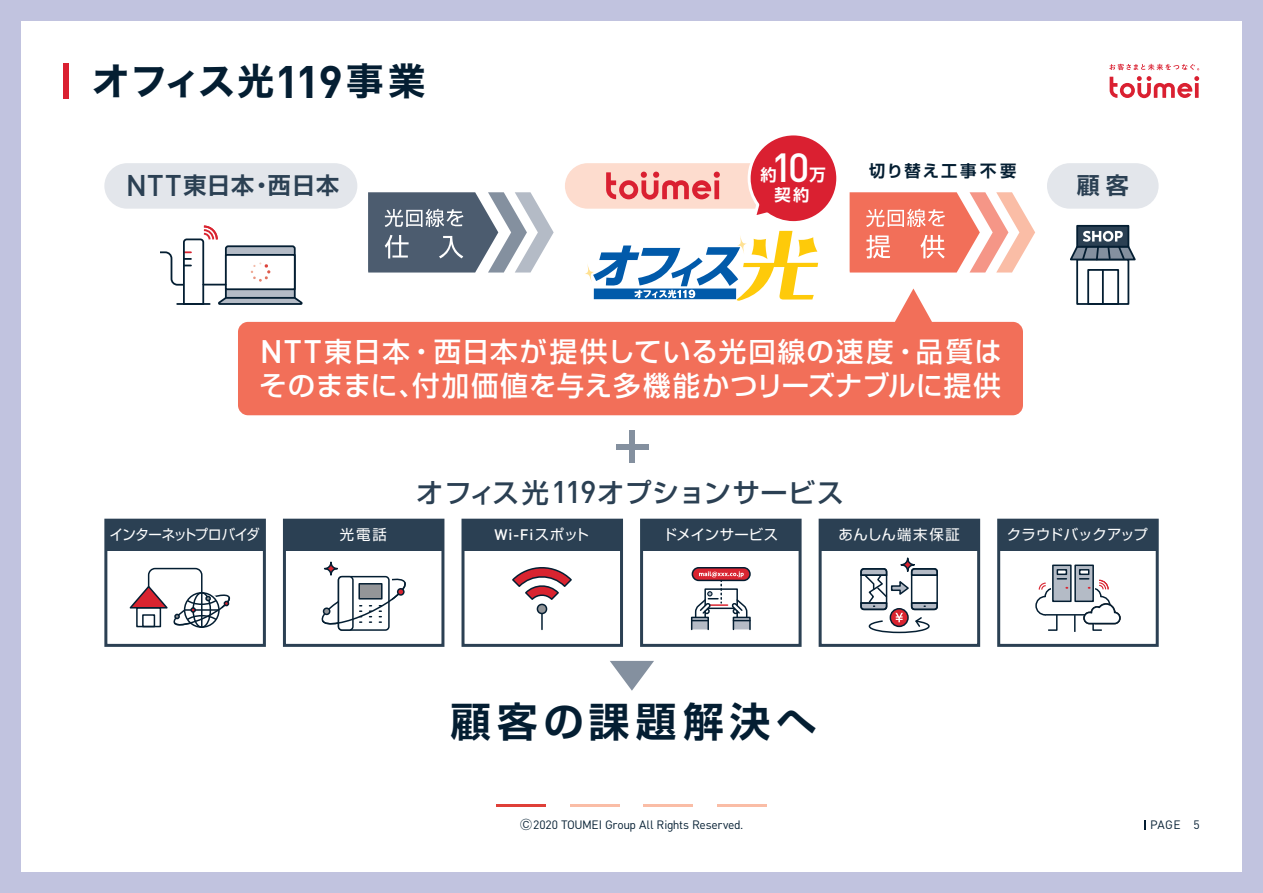
<style>
.page{position:relative;width:1263px;height:893px;background:#c1c3df}
.page>*{position:absolute;margin:0;border:0;box-sizing:border-box;transform-origin:0 0}
.t1{font:700 40.5px "Shin Go Pro De";letter-spacing:.14em;color:#041e32}
.t2{font:500 40.2px "DIN Pro";color:#fff}
.t3{font:37.5px "Hira Kaku Std W7";letter-spacing:.025em;color:#041e32}
.t4{font:500 27.45px/34.5px "Shin Go Pro";letter-spacing:.045em;color:#fff}
.t5{font:500 27px "Shin Go Pro";letter-spacing:.02em;color:#2b4053}
.t6{font:700 23.1px "Shin Go Pro De";letter-spacing:.04em;color:#2b4053}
.t7{font:700 16.35px "Shin Go Pro De";letter-spacing:.13em;color:#041e32}
.t8{font:700 16.35px/20.1px "Shin Go Pro De";color:#fff}
.t9{font:500 15px "DIN Pro";color:#fff}
.t10{font:14.4px "Shin Go Pro";letter-spacing:-.005em;color:#fff}
.t11{font:14.4px "Shin Go Pro";letter-spacing:-.025em;color:#fff;scale:.93 1}
.t12{font:14.4px "Shin Go Pro";letter-spacing:.095em;color:#fff}
.t13{font:12px "DIN Pro";letter-spacing:-.025em;color:#041e32}
.s1{font-family:"DIN Pro";font-weight:700;font-size:45px}
.s2{font-family:"DIN Pro";font-weight:500;font-size:29.55px}
.s3{font-family:"DIN Pro";font-size:32.1px}
.s4{font-family:"DIN Pro";font-size:30.9px}
.s5{font-family:"Shin Go Pro";font-weight:400;font-size:14.4px}
.s6{font-family:"Gothic BBB Pro";font-weight:500}
</style>
<div class="page">
<div style="left:21px;top:21px;width:1221px;height:851px;background:#fff"></div>
<svg style="left:610px;top:661px;width:44px;height:30px"></svg>
<hr style="left:1045px;top:614px;width:56px;height:2px;background:#041e32">
<svg style="left:1052px;top:564px;width:20px;height:39px"></svg>
<svg style="left:1074px;top:564px;width:20px;height:1px"></svg>
<div style="left:1052px;top:565px;width:19px;height:37px;background:#b4bbc6;border:2px solid #041e32"></div>
<svg style="left:1056px;top:569px;width:11px;height:6px"></svg>
<div style="left:1074px;top:565px;width:20px;height:37px;background:#b4bbc6;border:2px solid #041e32"></div>
<svg style="left:1079px;top:569px;width:10px;height:6px"></svg>
<svg style="left:1074px;top:578px;width:47px;height:54px"></svg>
<svg style="left:1035px;top:578px;width:32px;height:53px"></svg>
<div style="left:997px;top:519px;width:162px;height:128px;border:3px solid #2b4053"></div>
<div style="left:999px;top:520px;width:158px;height:31px;background:#2b4053"></div>
<div style="left:692px;top:568px;width:58px;height:12px;background:#d92430;border-radius:6px"></div>
<div style="left:692px;top:567px;width:59px;height:14px;border:2px solid #041e32;border-radius:6px"></div>
<div style="left:691px;top:617px;width:18px;height:13px;background:#b4bbc6;border:2px solid #041e32"></div>
<div style="left:733px;top:617px;width:18px;height:13px;background:#b4bbc6"></div>
<svg style="left:692px;top:571px;width:54px;height:52px"></svg>
<div style="left:640px;top:519px;width:161px;height:128px;border:3px solid #2b4053"></div>
<div style="left:641px;top:520px;width:159px;height:31px;background:#2b4053"></div>
<hr style="left:541px;top:609px;width:2px;height:20px;background:#041e32">
<svg style="left:512px;top:567px;width:60px;height:47px"></svg>
<div style="left:461px;top:519px;width:162px;height:128px;border:3px solid #2b4053"></div>
<div style="left:463px;top:520px;width:158px;height:31px;background:#2b4053"></div>
<svg style="left:325px;top:562px;width:12px;height:13px"></svg>
<div style="left:324px;top:561px;width:14px;height:15px;border:2px solid #041e32;border-radius:50%"></div>
<svg style="left:321px;top:574px;width:85px;height:57px"></svg>
<div style="left:397px;top:588px;width:8px;height:8px;border:2px solid #041e32;border-radius:50%"></div>
<div style="left:283px;top:519px;width:161px;height:128px;border:3px solid #2b4053"></div>
<div style="left:284px;top:520px;width:159px;height:31px;background:#2b4053"></div>
<svg style="left:129px;top:567px;width:102px;height:61px"></svg>
<div style="left:104px;top:519px;width:162px;height:128px;border:3px solid #2b4053"></div>
<div style="left:106px;top:520px;width:158px;height:31px;background:#2b4053"></div>
<svg style="left:160px;top:225px;width:136px;height:80px"></svg>
<div style="left:104px;top:163px;width:253px;height:46px;background:#e3e6eb;border-radius:23px"></div>
<div style="left:1076px;top:259px;width:53px;height:46px;border:2px solid #041e32"></div>
<div style="left:1076px;top:225px;width:53px;height:23px;background:#2b4053;border:2px solid #041e32"></div>
<svg style="left:1070px;top:231px;width:66px;height:30px"></svg>
<div style="left:1087px;top:269px;width:32px;height:36px;border:2px solid #041e32"></div>
<hr style="left:1102px;top:270px;width:2px;height:34px;background:#041e32">
<div style="left:1047px;top:163px;width:111px;height:46px;background:#e3e6eb;border-radius:23px"></div>
<div style="left:565px;top:163px;width:237px;height:46px;background:#fddcce;border-radius:23px"></div>
<svg style="left:606px;top:172px;width:114px;height:28px"></svg>
<svg style="left:746px;top:135px;width:95px;height:512px"></svg>
<svg style="left:585px;top:231px;width:233px;height:57px"></svg>
<div style="left:629px;top:430px;width:6px;height:33px;background:#84909f"></div>
<div style="left:616px;top:444px;width:33px;height:5px;background:#84909f"></div>
<svg style="left:850px;top:192px;width:185px;height:81px"></svg>
<svg style="left:368px;top:192px;width:186px;height:81px"></svg>
<svg style="left:238px;top:288px;width:785px;height:127px;fill:#f26f59"></svg>
<div style="left:819px;top:519px;width:161px;height:128px;border:3px solid #2b4053"></div>
<div style="left:820px;top:520px;width:159px;height:31px;background:#2b4053"></div>
<svg style="left:860px;top:568px;width:78px;height:66px"></svg>
<svg style="left:901px;top:558px;width:13px;height:13px"></svg>
<div style="left:900px;top:557px;width:15px;height:15px;border:2px solid #041e32;border-radius:50%"></div>
<svg style="left:1109px;top:76px;width:90px;height:22px"></svg>
<svg style="left:1109px;top:64px;width:90px;height:6px"></svg>
<div style="left:64px;top:64px;width:5px;height:35px;background:#da2031"></div>
<svg style="left:1144px;top:820px;width:2px;height:10px"></svg>
<hr style="left:496px;top:804px;width:50px;height:3px;background:#df3f38">
<hr style="left:570px;top:804px;width:49px;height:3px;background:#fabda6">
<hr style="left:643px;top:804px;width:50px;height:3px;background:#fabda6">
<hr style="left:717px;top:804px;width:50px;height:3px;background:#fabda6">
<h3 class="t3" style="left:92px;top:52px;width:335px">オフィス光<span class="s1">119</span>事業</h3>
<h2 class="t2" style="left:771px;top:135px;width:40px">10</h2>
<p class="t7" style="left:869px;top:158px;width:149px">切り替え工事不要</p>
<p class="t8" style="left:760px;top:163px;width:18px">約</p>
<p class="t8" style="left:774px;top:163px;width:53px;text-indent:35px">万契約</p>
<p class="t6" style="left:126px;top:166px;width:215px"><span class="s2">NTT</span>東日本・西日本</p>
<p class="t6" style="left:1077px;top:166px;width:53px">顧客</p>
<p class="t4" style="left:259px;top:331px;width:744px"><span class="s3">NTT</span>東日本・西日本が提供している光回線の速度・品質はそのままに、付加価値を与え多機能かつリーズナブルに提供</p>
<p class="t5" style="left:416px;top:470px;width:429px">オフィス光<span class="s4">119</span>オプションサービス</p>
<p class="t11" style="left:110px;top:523px;width:163px">インターネットプロバイダ</p>
<p class="t10" style="left:340px;top:523px;width:49px">光電話</p>
<p class="t9" style="left:495px;top:523px;width:96px">Wi-Fi<span class="s5">スポット</span></p>
<p class="t10" style="left:663px;top:523px;width:117px">ドメインサービス</p>
<p class="t10" style="left:1007px;top:523px;width:143px">クラウドバックアップ</p>
<p class="t12" style="left:838px;top:523px;width:123px">あんしん端末保証</p>
<h1 class="t1" style="left:450px;top:688px;width:368px">顧客の課題解決へ</h1>
<p class="t13" style="left:520px;top:815px;width:225px"><span class="s6">Ⓒ</span>2020 TOUMEI Group All Rights Reserved.</p>
<p class="t13" style="left:1150px;top:815px;width:51px">PAGE 5</p>
</div>
